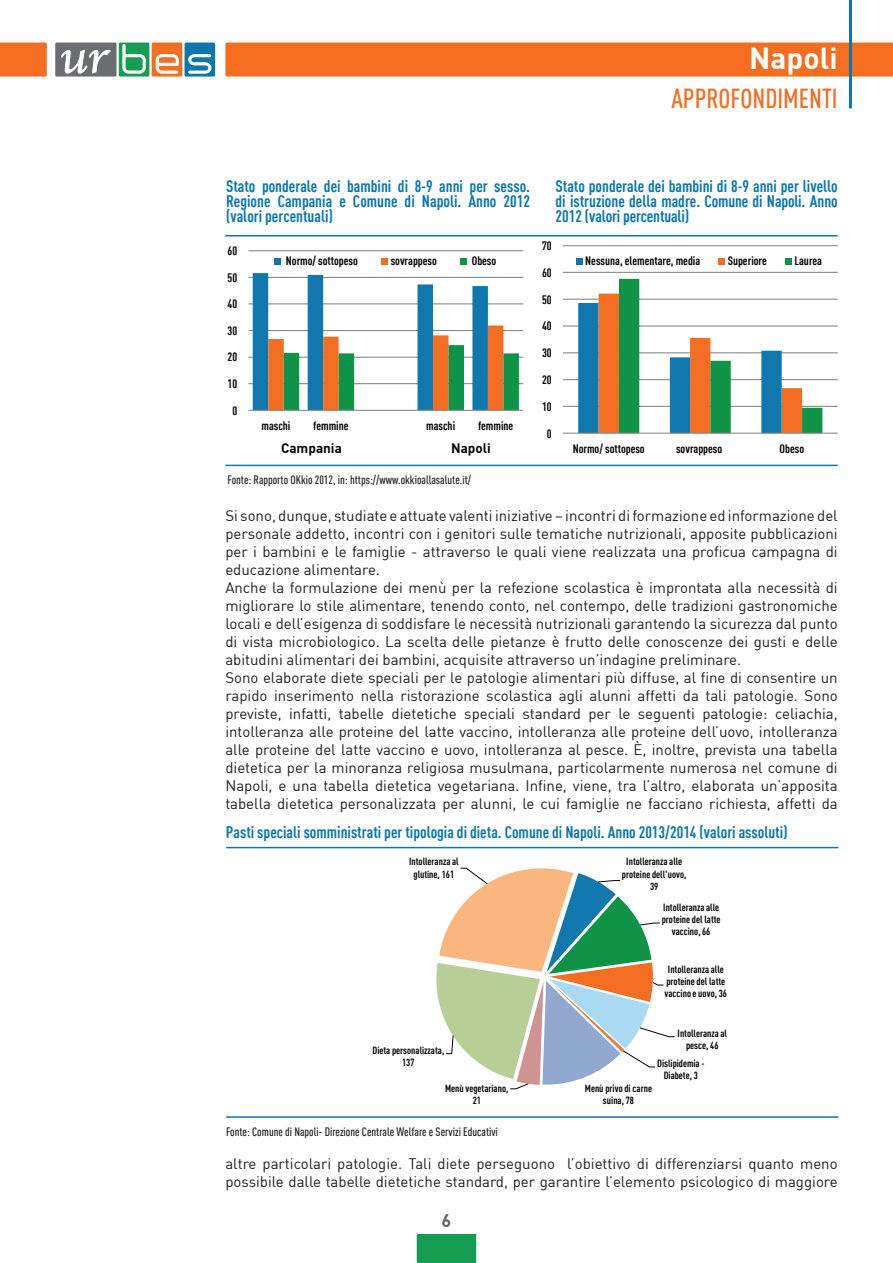
<style>
.page{position:relative;width:893px;height:1263px;background:#fff}
.page>*{position:absolute;margin:0;border:0;box-sizing:border-box;transform-origin:0 0}
.t1{font:700 30px "DIN";color:#fff}
.t2{font:500 27px "DIN Cond";color:#f36e21}
.t3{font:700 18px "DIN";color:#656568}
.t4{font:700 16.5px/15px "DIN Cond";color:#0c77ae;text-align:justify}
.t5{font:15px/18px "DIN";color:#231f20}
.t6{font:700 13.5px "DIN";color:#040503}
.t7{font:700 12px "DIN Cond";color:#040503}
.t8{font:500 12px "DIN Cond";color:#231f20}
.t9{font:700 10.2px/12.1px "DIN Cond";color:#040503;text-align:center}
</style>
<div class="page">
<div style="left:55px;top:43px;width:62px;height:34px;background:#6c6d70"></div>
<div style="left:119px;top:43px;width:30px;height:34px;background:#159d52;border-radius:2px"></div>
<div style="left:152px;top:43px;width:30px;height:34px;background:#f36e21;border-radius:2px"></div>
<div style="left:185px;top:43px;width:30px;height:34px;background:#0c77ae;border-radius:2px"></div>
<svg style="left:123px;top:44px;width:23px;height:30px"></svg>
<svg style="left:156px;top:54px;width:23px;height:20px"></svg>
<svg style="left:188px;top:54px;width:23px;height:20px"></svg>
<svg style="left:61px;top:49px;width:50px;height:24px"></svg>
<div style="left:225px;top:43px;width:668px;height:34px;background:#f36e21"></div>
<div style="left:0;top:43px;width:47px;height:34px;background:#f36e21"></div>
<div style="left:417px;top:1234px;width:59px;height:29px;background:#159d52"></div>
<hr style="left:849px;top:0;width:3px;height:108px;background:#0c77ae">
<hr style="left:226px;top:847px;width:612px;height:1px;background:#0c77ae">
<hr style="left:226px;top:1116px;width:612px;height:2px;background:#0c77ae">
<svg style="left:436px;top:934px;width:9px;height:86px"></svg>
<svg style="left:445px;top:867px;width:230px;height:223px"></svg>
<hr style="left:248px;top:383px;width:275px;height:1px;background:#868686">
<hr style="left:248px;top:357px;width:275px;height:1px;background:#868686">
<hr style="left:248px;top:330px;width:275px;height:1px;background:#868686">
<hr style="left:248px;top:303px;width:275px;height:1px;background:#868686">
<hr style="left:248px;top:277px;width:275px;height:1px;background:#868686">
<hr style="left:248px;top:250px;width:275px;height:1px;background:#868686">
<svg style="left:253px;top:273px;width:266px;height:137px"></svg>
<hr style="left:248px;top:410px;width:275px;height:1px;background:#868686">
<svg style="left:275px;top:258px;width:6px;height:6px"></svg>
<div style="left:381px;top:258px;width:7px;height:6px;background:#f36e23"></div>
<svg style="left:461px;top:258px;width:6px;height:6px"></svg>
<hr style="left:225px;top:235px;width:613px;height:1px;background:#0c77ae">
<hr style="left:225px;top:465px;width:613px;height:1px;background:#0c77ae">
<hr style="left:563px;top:406px;width:274px;height:1px;background:#868686">
<hr style="left:563px;top:379px;width:274px;height:1px;background:#868686">
<hr style="left:563px;top:352px;width:274px;height:1px;background:#868686">
<hr style="left:563px;top:325px;width:274px;height:2px;background:#868686">
<hr style="left:563px;top:299px;width:274px;height:1px;background:#868686">
<hr style="left:563px;top:272px;width:274px;height:1px;background:#868686">
<hr style="left:563px;top:245px;width:274px;height:1px;background:#868686">
<svg style="left:578px;top:279px;width:244px;height:154px"></svg>
<hr style="left:563px;top:433px;width:274px;height:1px;background:#868686">
<div style="left:576px;top:258px;width:7px;height:6px;background:#1078af"></div>
<svg style="left:719px;top:258px;width:6px;height:6px"></svg>
<div style="left:785px;top:258px;width:7px;height:6px;background:#0f9447"></div>
<h1 class="t1" style="left:749px;top:38px;width:90px">Napoli</h1>
<h2 class="t2" style="left:671px;top:82px;width:168px">Approfondimenti</h2>
<p class="t4" style="left:226px;top:178px;width:305px">Stato ponderale dei bambini di 8-9 anni per sesso.<br>Regione Campania e Comune di Napoli. Anno 2012 (valori percentuali)</p>
<p class="t4" style="left:555px;top:178px;width:284px">Stato ponderale dei bambini di 8-9 anni per livello di istruzione della madre. Comune di Napoli. Anno 2012 (valori percentuali)</p>
<p class="t7" style="left:228px;top:243px;width:11px">60</p>
<p class="t7" style="left:228px;top:270px;width:11px">50</p>
<p class="t7" style="left:286px;top:254px;width:73px">Normo/ sottopeso</p>
<p class="t7" style="left:391px;top:254px;width:48px">sovrappeso</p>
<p class="t7" style="left:472px;top:254px;width:26px">Obeso</p>
<p class="t7" style="left:542px;top:238px;width:11px">70</p>
<p class="t7" style="left:542px;top:265px;width:11px">60</p>
<p class="t7" style="left:585px;top:254px;width:117px">Nessuna, elementare, media</p>
<p class="t7" style="left:728px;top:254px;width:41px">Superiore</p>
<p class="t7" style="left:795px;top:254px;width:29px">Laurea</p>
<p class="t7" style="left:228px;top:297px;width:11px">40</p>
<p class="t7" style="left:542px;top:292px;width:11px">50</p>
<p class="t7" style="left:228px;top:323px;width:11px">30</p>
<p class="t7" style="left:542px;top:319px;width:11px">40</p>
<p class="t7" style="left:228px;top:350px;width:11px">20</p>
<p class="t7" style="left:542px;top:346px;width:11px">30</p>
<p class="t7" style="left:228px;top:376px;width:11px">10</p>
<p class="t7" style="left:542px;top:372px;width:11px">20</p>
<p class="t7" style="left:232px;top:403px;width:6px">0</p>
<p class="t7" style="left:542px;top:399px;width:11px">10</p>
<p class="t7" style="left:261px;top:419px;width:31px">maschi</p>
<p class="t7" style="left:313px;top:419px;width:37px">femmine</p>
<p class="t7" style="left:426px;top:419px;width:31px">maschi</p>
<p class="t7" style="left:478px;top:419px;width:37px">femmine</p>
<p class="t7" style="left:547px;top:426px;width:6px">0</p>
<p class="t6" style="left:281px;top:439px;width:62px">Campania</p>
<p class="t6" style="left:451px;top:439px;width:41px">Napoli</p>
<p class="t8" style="left:227px;top:473px;width:245px">Fonte: Rapporto OKkio 2012, in: https://www.okkioallasalute.it/</p>
<p class="t7" style="left:573px;top:442px;width:73px">Normo/ sottopeso</p>
<p class="t7" style="left:676px;top:442px;width:48px">sovrappeso</p>
<p class="t7" style="left:780px;top:442px;width:26px">Obeso</p>
<p class="t5" style="left:225px;top:506px;width:614px">Si sono, dunque, studiate e attuate valenti iniziative – incontri di formazione ed informazione del personale addetto, incontri con i genitori sulle tematiche nutrizionali, apposite pubblicazioni per i bambini e le famiglie - attraverso le quali viene realizzata una proficua campagna di educazione alimentare.<br>Anche la formulazione dei menù per la refezione scolastica è improntata alla necessità di migliorare lo stile alimentare, tenendo conto, nel contempo, delle tradizioni gastronomiche locali e dell’esigenza di soddisfare le necessità nutrizionali garantendo la sicurezza dal punto di vista microbiologico. La scelta delle pietanze è frutto delle conoscenze dei gusti e delle abitudini alimentari dei bambini, acquisite attraverso un’indagine preliminare.<br>Sono elaborate diete speciali per le patologie alimentari più diffuse, al fine di consentire un rapido inserimento nella ristorazione scolastica agli alunni affetti da tali patologie. Sono previste, infatti, tabelle dietetiche speciali standard per le seguenti patologie: celiachia, intolleranza alle proteine del latte vaccino, intolleranza alle proteine dell’uovo, intolleranza alle proteine del latte vaccino e uovo, intolleranza al pesce. È, inoltre, prevista una tabella dietetica per la minoranza religiosa musulmana, particolarmente numerosa nel comune di Napoli, e una tabella dietetica vegetariana. Infine, viene, tra l’altro, elaborata un’apposita tabella dietetica personalizzata per alunni, le cui famiglie ne facciano richiesta, affetti da</p>
<p class="t4" style="left:226px;top:824px;width:563px">Pasti speciali somministrati per tipologia di dieta. Comune di Napoli. Anno 2013/2014 (valori assoluti)</p>
<p class="t9" style="left:409px;top:855px;width:51px">Intolleranza al glutine, 161</p>
<p class="t9" style="left:622px;top:855px;width:66px">Intolleranza alle proteine dell'uovo,<br>39</p>
<p class="t9" style="left:662px;top:901px;width:60px">Intolleranza alle proteine del latte vaccino, 66</p>
<p class="t9" style="left:664px;top:963px;width:64px">Intolleranza alle proteine del latte vaccino e uovo, 36</p>
<p class="t9" style="left:678px;top:1027px;width:51px">Intolleranza al pesce, 46</p>
<p class="t9" style="left:657px;top:1057px;width:49px">Dislipidemia -<br>Diabete, 3</p>
<p class="t9" style="left:585px;top:1082px;width:69px">Menù privo di carne suina, 78</p>
<p class="t9" style="left:372px;top:1044px;width:73px">Dieta personalizzata,<br>137</p>
<p class="t9" style="left:445px;top:1082px;width:65px">Menù vegetariano,<br>21</p>
<p class="t8" style="left:226px;top:1124px;width:273px">Fonte: Comune di Napoli- Direzione Centrale Welfare e Servizi Educativi</p>
<p class="t5" style="left:225px;top:1154px;width:614px">altre particolari patologie. Tali diete perseguono l’obiettivo di differenziarsi quanto meno possibile dalle tabelle dietetiche standard, per garantire l’elemento psicologico di maggiore</p>
<p class="t3" style="left:442px;top:1209px;width:11px">6</p>
</div>
